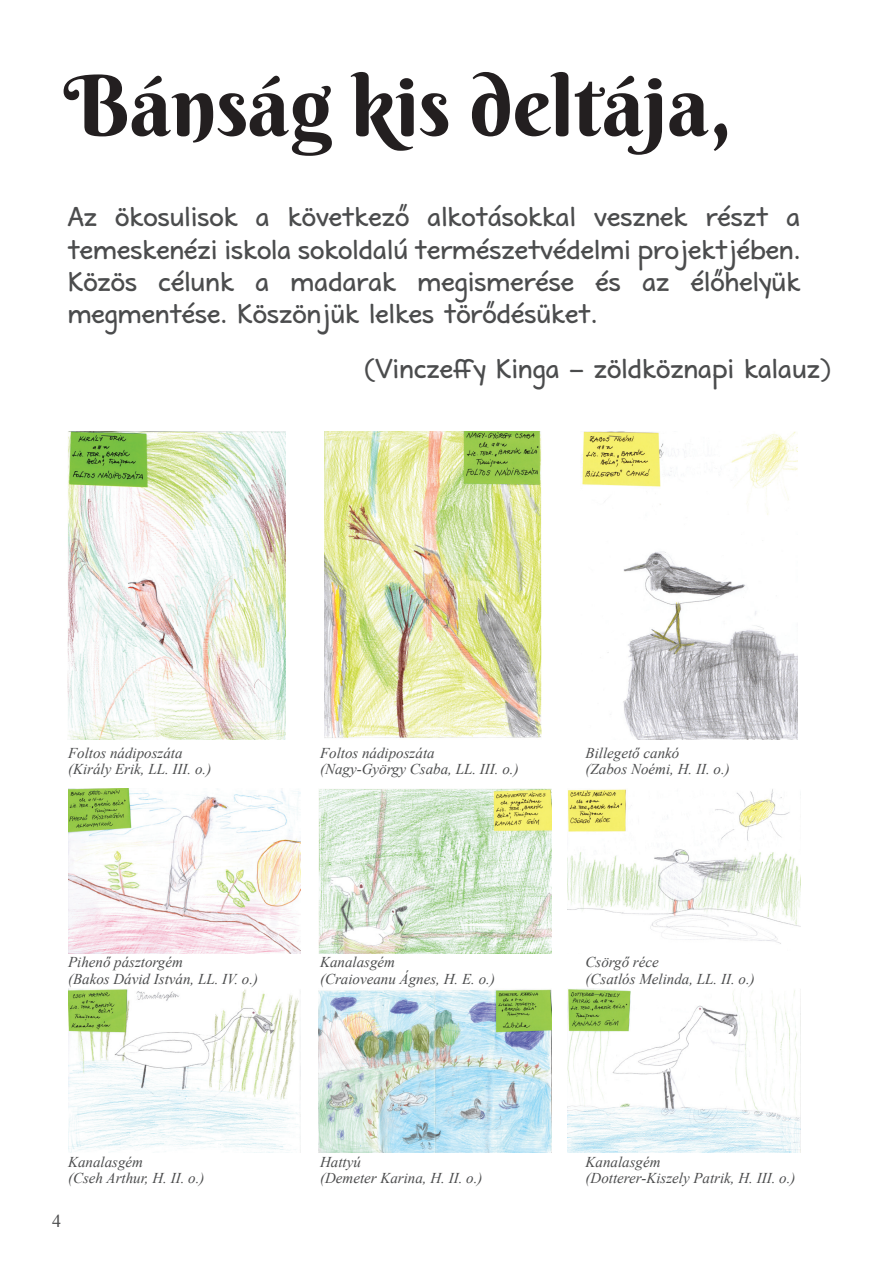
<style>
.page{position:relative;width:893px;height:1263px;background:#fff}
.page>*{position:absolute;margin:0;border:0;box-sizing:border-box;transform-origin:0 0}
.t1{font:84px "Berkshire Swash";color:#231f20}
.t2{font:27px/32.4px "Maritime Tropical Neue Bold";letter-spacing:.025em;color:#4b4c4d;text-align:justify}
.t3{font:18px "Times New Roman";color:#4b4c4d}
.t4{font:italic 15px/16.5px "Times New Roman";color:#4b4c4d}
</style>
<div class="page">
<img style="left:582px;top:431px;width:216px;height:309px">
<img style="left:324px;top:431px;width:218px;height:307px">
<img style="left:68px;top:789px;width:233px;height:164px">
<img style="left:319px;top:789px;width:232px;height:164px">
<img style="left:568px;top:789px;width:232px;height:155px">
<img style="left:68px;top:988px;width:233px;height:164px">
<img style="left:319px;top:989px;width:232px;height:163px">
<img style="left:568px;top:988px;width:232px;height:164px">
<img style="left:68px;top:431px;width:218px;height:309px">
<h1 class="t1" style="left:64px;top:53px;width:670px">Bánság kis deltája,</h1>
<h2 class="t2" style="left:68px;top:199px;width:734px">Az ökosulisok a következő alkotásokkal vesznek részt a temeskenézi iskola sokoldalú természetvédelmi projektjében.<br>Közös célunk a madarak megismerése és az élőhelyük megmentése. Köszönjük lelkes törődésüket.</h2>
<h2 class="t2" style="left:365px;top:351px;width:468px">(Vinczeffy Kinga – zöldköznapi kalauz)</h2>
<p class="t4" style="left:68px;top:744px;width:145px">Foltos nádiposzáta (Király Erik, LL. III. o.)</p>
<p class="t4" style="left:320px;top:744px;width:200px">Foltos nádiposzáta (Nagy-György Csaba, LL. III. o.)</p>
<p class="t4" style="left:586px;top:744px;width:146px">Billegető cankó<br>(Zabos Noémi, H. II. o.)</p>
<p class="t4" style="left:68px;top:954px;width:192px">Pihenő pásztorgém<br>(Bakos Dávid István, LL. IV. o.)</p>
<p class="t4" style="left:320px;top:954px;width:176px">Kanalasgém<br>(Craioveanu Ágnes, H. E. o.)</p>
<p class="t4" style="left:586px;top:954px;width:171px">Csörgő réce<br>(Csatlós Melinda, LL. II. o.)</p>
<p class="t4" style="left:68px;top:1153px;width:138px">Kanalasgém<br>(Cseh Arthur, H. II. o.)</p>
<p class="t4" style="left:320px;top:1153px;width:164px">Hattyú<br>(Demeter Karina, H. II. o.)</p>
<p class="t4" style="left:586px;top:1153px;width:211px">Kanalasgém<br>(Dotterer-Kiszely Patrik, H. III. o.)</p>
<p class="t3" style="left:52px;top:1208px;width:10px">4</p>
</div>
